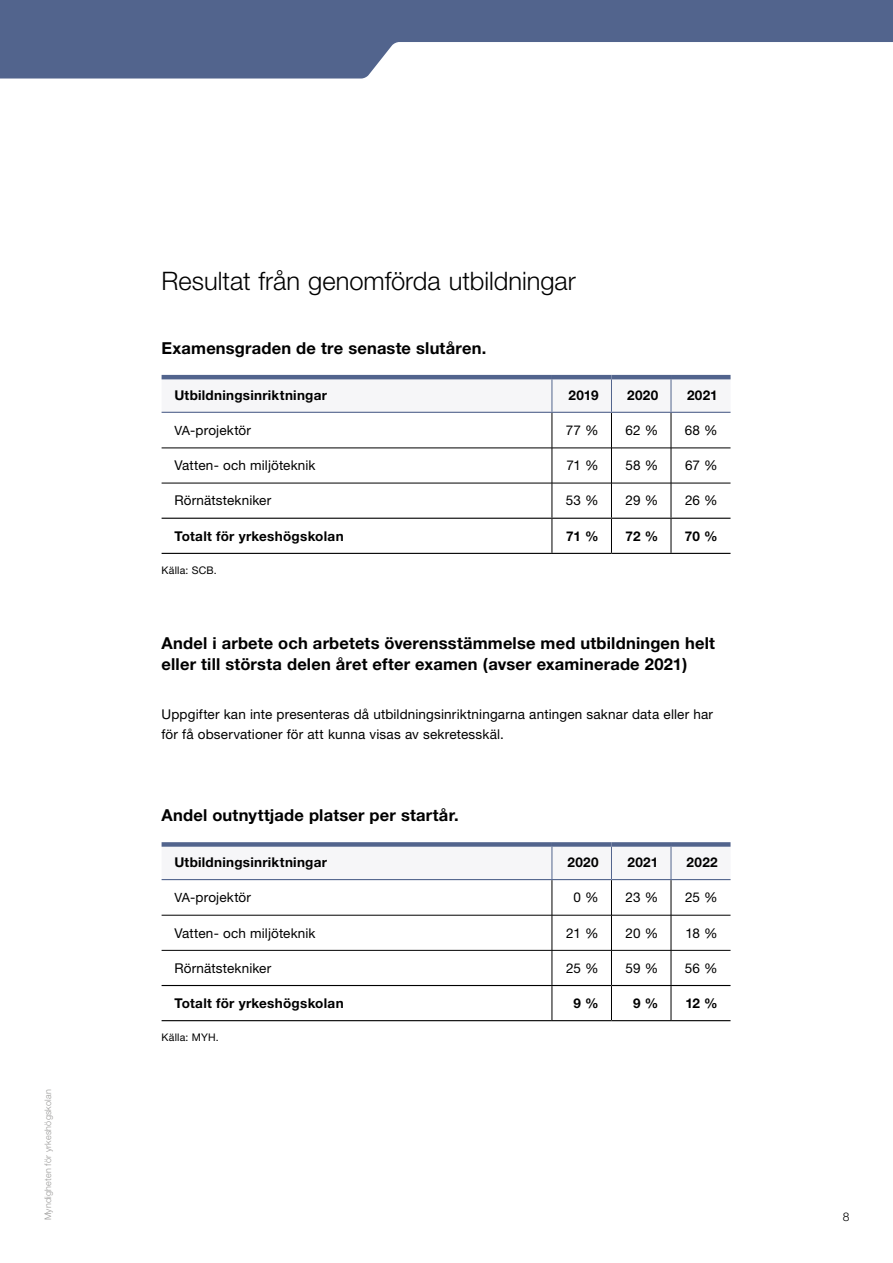
<style>
.page{position:relative;width:893px;height:1263px;background:#fff}
.page>*{position:absolute;margin:0;border:0;box-sizing:border-box;transform-origin:0 0}
.t1{font:300 25.5px "Helvetica Neue LT Std";color:#000}
.t2{font:700 16.5px/21px "Helvetica Neue LT Std";letter-spacing:.01em;color:#000}
.t3{font:13.5px/20.2px "Helvetica Neue LT Std";letter-spacing:.01em;color:#000}
.h3tabellrubrik{font:700 13.5px "Helvetica Neue LT Std";letter-spacing:.02em;color:#000}
.t4{font:300 12px "Helvetica Neue LT Std";color:#000}
.t5{font:10.5px "Helvetica Neue LT Std";letter-spacing:.02em;color:#000}
.t6{font:300 9px "Helvetica Neue LT Std";letter-spacing:.025em;color:#9a9998}
.s1{font-size:12.75px}
</style>
<div class="page">
<svg style="left:0;top:0;width:893px;height:79px;fill:#52648d"></svg>
<div style="left:162px;top:379px;width:568px;height:33px;background:#f6f6f8"></div>
<hr style="left:162px;top:375px;width:390px;height:4px;background:#52648d">
<hr style="left:552px;top:375px;width:59px;height:4px;background:#52648d">
<hr style="left:611px;top:375px;width:60px;height:4px;background:#52648d">
<hr style="left:671px;top:375px;width:59px;height:4px;background:#52648d">
<hr style="left:552px;top:379px;width:1px;height:33px;background:#52648d">
<hr style="left:611px;top:379px;width:1px;height:33px;background:#52648d">
<hr style="left:671px;top:379px;width:1px;height:33px;background:#52648d">
<hr style="left:162px;top:412px;width:390px;height:1px;background:#52648d">
<hr style="left:552px;top:412px;width:59px;height:1px;background:#52648d">
<hr style="left:611px;top:412px;width:60px;height:1px;background:#52648d">
<hr style="left:671px;top:412px;width:59px;height:1px;background:#52648d">
<hr style="left:552px;top:413px;width:1px;height:35px;background:#000">
<hr style="left:611px;top:413px;width:1px;height:35px;background:#000">
<hr style="left:671px;top:413px;width:1px;height:35px;background:#000">
<hr style="left:162px;top:448px;width:390px;height:1px;background:#000">
<hr style="left:552px;top:448px;width:59px;height:1px;background:#000">
<hr style="left:552px;top:448px;width:1px;height:35px;background:#000">
<hr style="left:611px;top:448px;width:60px;height:1px;background:#000">
<hr style="left:611px;top:448px;width:1px;height:35px;background:#000">
<hr style="left:671px;top:448px;width:59px;height:1px;background:#000">
<hr style="left:671px;top:448px;width:1px;height:35px;background:#000">
<hr style="left:162px;top:483px;width:390px;height:1px;background:#000">
<hr style="left:552px;top:483px;width:59px;height:1px;background:#000">
<hr style="left:552px;top:483px;width:1px;height:35px;background:#000">
<hr style="left:611px;top:483px;width:60px;height:1px;background:#000">
<hr style="left:611px;top:483px;width:1px;height:35px;background:#000">
<hr style="left:671px;top:483px;width:59px;height:1px;background:#000">
<hr style="left:671px;top:483px;width:1px;height:35px;background:#000">
<hr style="left:552px;top:519px;width:1px;height:34px;background:#000">
<hr style="left:611px;top:519px;width:1px;height:34px;background:#000">
<hr style="left:671px;top:519px;width:1px;height:34px;background:#000">
<hr style="left:162px;top:518px;width:390px;height:1px;background:#000">
<hr style="left:552px;top:518px;width:59px;height:1px;background:#000">
<hr style="left:611px;top:518px;width:60px;height:1px;background:#000">
<hr style="left:671px;top:518px;width:59px;height:1px;background:#000">
<hr style="left:162px;top:553px;width:390px;height:1px;background:#000">
<hr style="left:552px;top:553px;width:59px;height:1px;background:#000">
<hr style="left:611px;top:553px;width:60px;height:1px;background:#000">
<hr style="left:671px;top:553px;width:59px;height:1px;background:#000">
<div style="left:551px;top:847px;width:120px;height:32px;background:#f6f6f8"></div>
<div style="left:162px;top:842px;width:390px;height:5px;background:#52648d"></div>
<div style="left:552px;top:842px;width:59px;height:5px;background:#52648d"></div>
<div style="left:611px;top:842px;width:60px;height:5px;background:#52648d"></div>
<div style="left:671px;top:842px;width:59px;height:5px;background:#52648d"></div>
<hr style="left:552px;top:847px;width:1px;height:32px;background:#52648d">
<hr style="left:611px;top:847px;width:1px;height:32px;background:#52648d">
<hr style="left:671px;top:847px;width:1px;height:32px;background:#52648d">
<hr style="left:162px;top:879px;width:390px;height:1px;background:#52648d">
<hr style="left:552px;top:879px;width:59px;height:1px;background:#52648d">
<hr style="left:611px;top:879px;width:60px;height:1px;background:#52648d">
<hr style="left:671px;top:879px;width:59px;height:1px;background:#52648d">
<hr style="left:552px;top:880px;width:1px;height:35px;background:#000">
<hr style="left:611px;top:880px;width:1px;height:35px;background:#000">
<hr style="left:671px;top:880px;width:1px;height:35px;background:#000">
<hr style="left:162px;top:915px;width:390px;height:1px;background:#000">
<hr style="left:552px;top:915px;width:59px;height:1px;background:#000">
<hr style="left:552px;top:915px;width:1px;height:35px;background:#000">
<hr style="left:611px;top:915px;width:60px;height:1px;background:#000">
<hr style="left:611px;top:915px;width:1px;height:35px;background:#000">
<hr style="left:671px;top:915px;width:59px;height:1px;background:#000">
<hr style="left:671px;top:915px;width:1px;height:35px;background:#000">
<hr style="left:162px;top:950px;width:390px;height:1px;background:#000">
<hr style="left:552px;top:950px;width:59px;height:1px;background:#000">
<hr style="left:552px;top:950px;width:1px;height:35px;background:#000">
<hr style="left:611px;top:950px;width:60px;height:1px;background:#000">
<hr style="left:611px;top:950px;width:1px;height:35px;background:#000">
<hr style="left:671px;top:950px;width:59px;height:1px;background:#000">
<hr style="left:671px;top:950px;width:1px;height:35px;background:#000">
<hr style="left:552px;top:986px;width:1px;height:34px;background:#000">
<hr style="left:611px;top:986px;width:1px;height:34px;background:#000">
<hr style="left:671px;top:986px;width:1px;height:34px;background:#000">
<hr style="left:162px;top:985px;width:390px;height:1px;background:#000">
<hr style="left:552px;top:985px;width:59px;height:1px;background:#000">
<hr style="left:611px;top:985px;width:60px;height:1px;background:#000">
<hr style="left:671px;top:985px;width:59px;height:1px;background:#000">
<hr style="left:162px;top:1020px;width:390px;height:1px;background:#000">
<hr style="left:552px;top:1020px;width:59px;height:1px;background:#000">
<hr style="left:611px;top:1020px;width:60px;height:1px;background:#000">
<hr style="left:671px;top:1020px;width:59px;height:1px;background:#000">
<p class="t6" style="left:42px;top:1220px;width:133px;rotate:-90deg">Myndigheten för yrkeshögskolan</p>
<h2 class="t1" style="left:162px;top:266px;width:416px">Resultat från genomförda utbildningar</h2>
<h3 class="t2" style="left:162px;top:337px;width:326px">Examensgraden de tre senaste slutåren.</h3>
<h3 class="h3tabellrubrik" style="left:174px;top:386px;width:154px">Utbildningsinriktningar</h3>
<h3 class="h3tabellrubrik" style="left:568px;top:386px;width:32px">2019</h3>
<h3 class="h3tabellrubrik" style="left:627px;top:386px;width:33px">2020</h3>
<h3 class="h3tabellrubrik" style="left:687px;top:386px;width:32px">2021</h3>
<p class="t3" style="left:174px;top:420px;width:78px"><span class="s1">VA</span>-projektör</p>
<p class="t3" style="left:566px;top:420px;width:34px">77 %</p>
<p class="t3" style="left:625px;top:420px;width:34px">62 %</p>
<p class="t3" style="left:685px;top:420px;width:34px">68 %</p>
<p class="t3" style="left:174px;top:455px;width:143px">Vatten- och miljöteknik</p>
<p class="t3" style="left:566px;top:455px;width:34px">71 %</p>
<p class="t3" style="left:625px;top:455px;width:34px">58 %</p>
<p class="t3" style="left:685px;top:455px;width:34px">67 %</p>
<p class="t3" style="left:174px;top:490px;width:98px">Rörnätstekniker</p>
<p class="t3" style="left:566px;top:490px;width:34px">53 %</p>
<p class="t3" style="left:625px;top:490px;width:34px">29 %</p>
<p class="t3" style="left:685px;top:490px;width:34px">26 %</p>
<p class="h3tabellrubrik" style="left:174px;top:527px;width:171px">Totalt för yrkeshögskolan</p>
<p class="h3tabellrubrik" style="left:566px;top:527px;width:34px">71 %</p>
<p class="h3tabellrubrik" style="left:625px;top:527px;width:34px">72 %</p>
<p class="h3tabellrubrik" style="left:685px;top:527px;width:34px">70 %</p>
<p class="t5" style="left:162px;top:564px;width:57px">Källa: SCB.</p>
<h3 class="t2" style="left:162px;top:632px;width:555px">Andel i arbete och arbetets överensstämmelse med utbildningen helt eller till största delen året efter examen (avser examinerade 2021)</h3>
<p class="t3" style="left:162px;top:704px;width:553px">Uppgifter kan inte presenteras då utbildningsinriktningarna antingen saknar data eller har för få observationer för att kunna visas av sekretesskäl.</p>
<h3 class="t2" style="left:162px;top:804px;width:299px">Andel outnyttjade platser per startår.</h3>
<h3 class="h3tabellrubrik" style="left:174px;top:854px;width:154px">Utbildningsinriktningar</h3>
<h3 class="h3tabellrubrik" style="left:567px;top:854px;width:33px">2020</h3>
<h3 class="h3tabellrubrik" style="left:627px;top:854px;width:32px">2021</h3>
<h3 class="h3tabellrubrik" style="left:687px;top:854px;width:33px">2022</h3>
<p class="t3" style="left:174px;top:887px;width:78px"><span class="s1">VA</span>-projektör</p>
<p class="t3" style="left:573px;top:887px;width:27px">0 %</p>
<p class="t3" style="left:625px;top:887px;width:34px">23 %</p>
<p class="t3" style="left:685px;top:887px;width:34px">25 %</p>
<p class="t3" style="left:174px;top:922px;width:143px">Vatten- och miljöteknik</p>
<p class="t3" style="left:566px;top:922px;width:34px">21 %</p>
<p class="t3" style="left:626px;top:922px;width:34px">20 %</p>
<p class="t3" style="left:686px;top:922px;width:34px">18 %</p>
<p class="t3" style="left:174px;top:958px;width:98px">Rörnätstekniker</p>
<p class="t3" style="left:566px;top:958px;width:34px">25 %</p>
<p class="t3" style="left:625px;top:958px;width:34px">59 %</p>
<p class="t3" style="left:685px;top:958px;width:34px">56 %</p>
<p class="h3tabellrubrik" style="left:174px;top:995px;width:171px">Totalt för yrkeshögskolan</p>
<p class="h3tabellrubrik" style="left:573px;top:995px;width:27px">9 %</p>
<p class="h3tabellrubrik" style="left:633px;top:995px;width:27px">9 %</p>
<p class="h3tabellrubrik" style="left:685px;top:995px;width:34px">12 %</p>
<p class="t5" style="left:162px;top:1031px;width:59px">Källa: MYH.</p>
<p class="t4" style="left:843px;top:1209px;width:8px">8</p>
</div>
